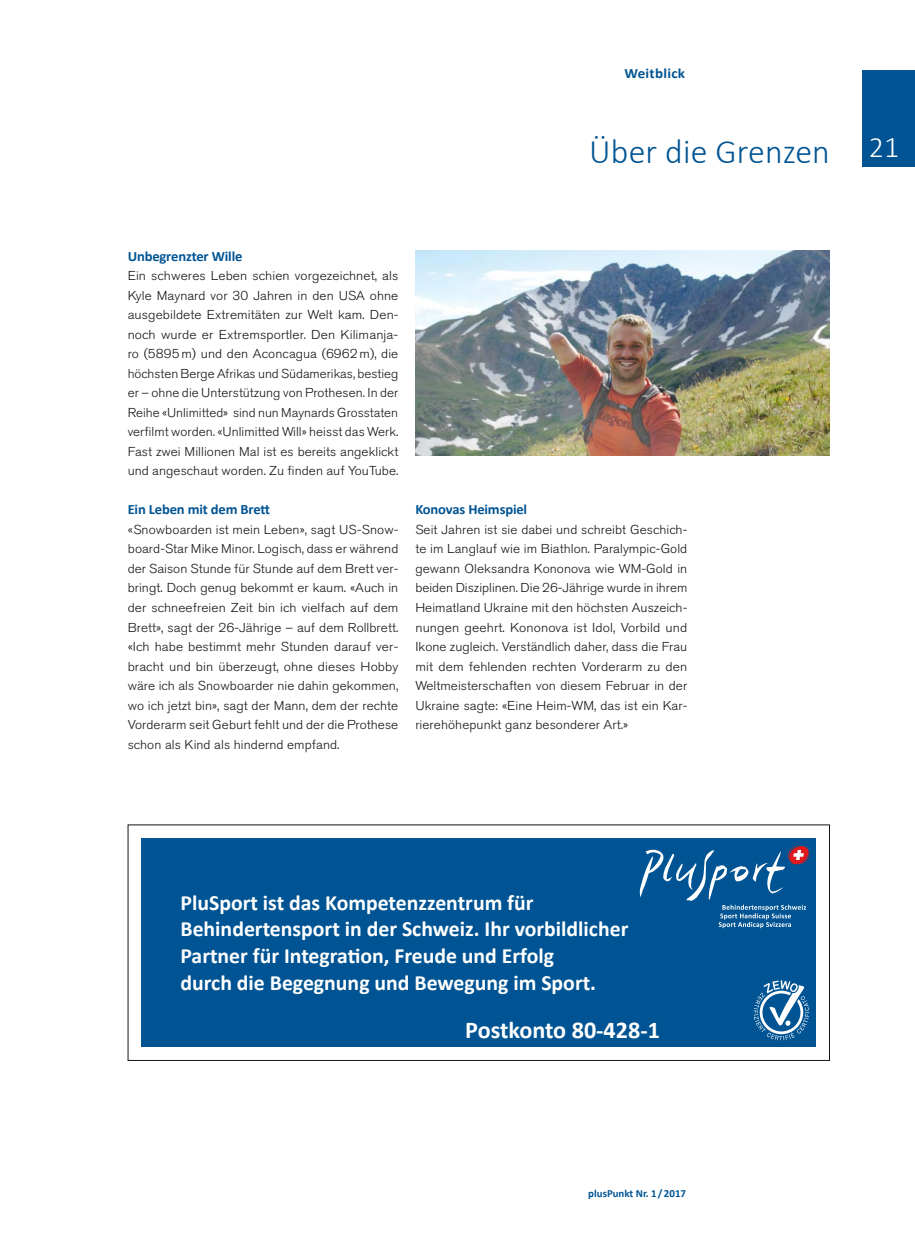
<style>
.page{position:relative;width:915px;height:1234px;background:#fff}
.page>*{position:absolute;margin:0;border:0;box-sizing:border-box;transform-origin:0 0}
.H2_01_hauptitel_kleiner{font:300 34.5px "Calibri";letter-spacing:.005em;color:#005493}
.t1{font:700 24.15px "Calibri";color:#fff}
.t2{font:700 21.75px/26.5px "Calibri";color:#fff}
.H3_zwischentitel_blau{font:700 14.25px "Calibri";letter-spacing:-.01em;color:#005493}
.H1_01_kolumnentitel{font:700 14.25px "Calibri";letter-spacing:.02em;color:#005493;scale:1.05 1}
.P_01_lauftext_oe{font:300 12.9px/19.5px "Akzidenz Grotesk BE";letter-spacing:.005em;color:#181716;text-align:justify;scale:1.05 1}
.P_01_lauftext_oe-2{font:300 12.9px/19.5px "Akzidenz Grotesk BE";letter-spacing:.005em;color:#181716;text-align:justify;scale:1.06 1}
.t3{font:700 10.8px "Calibri";color:#005493}
</style>
<div class="page">
<div style="left:862px;top:71px;width:52px;height:96px;background:#005493"></div>
<img style="left:415px;top:250px;width:414px;height:206px">
<div style="left:141px;top:838px;width:674px;height:208px;background:#005493"></div>
<svg style="left:639px;top:845px;width:170px;height:83px"></svg>
<svg style="left:753px;top:980px;width:56px;height:60px"></svg>
<h1 class="H1_01_kolumnentitel" style="left:624px;top:64px;width:59px">Weitblick</h1>
<h2 class="H2_01_hauptitel_kleiner" style="left:589px;top:130px;width:311px">Über die Grenzen <sup>21</sup></h2>
<h3 class="H3_zwischentitel_blau" style="left:128px;top:247px;width:116px">Unbegrenzter Wille</h3>
<p class="P_01_lauftext_oe-2" style="left:128px;top:266px;width:257px">Ein schweres Leben schien vorgezeichnet, als Kyle Maynard vor 30 Jahren in den USA ohne ausgebildete Extremitäten zur Welt kam. Den&shy;noch wurde er Extremsportler. Den Kilimanja&shy;ro (5895m) und den Aconcagua (6962m), die höchsten Berge Afrikas und Südamerikas, bestieg er – ohne die Unterstützung von Prothesen. In der Reihe «Unlimitted» sind nun Maynards Grosstaten verfilmt worden. «Unlimitted Will» heisst das Werk.<br>Fast zwei Millionen Mal ist es bereits angeklickt und angeschaut worden. Zu finden auf YouTube.</p>
<p class="H3_zwischentitel_blau" style="left:128px;top:500px;width:144px">Ein Leben mit dem Brett</p>
<p class="P_01_lauftext_oe" style="left:128px;top:520px;width:259px">«Snowboarden ist mein Leben», sagt US-Snow&shy;board-Star Mike Minor. Logisch, dass er während der Saison Stunde für Stunde auf dem Brett ver&shy;bringt. Doch genug bekommt er kaum. «Auch in der schneefreien Zeit bin ich vielfach auf dem Brett», sagt der 26-Jährige – auf dem Rollbrett. «Ich habe bestimmt mehr Stunden darauf ver&shy;bracht und bin überzeugt, ohne dieses Hobby wäre ich als Snowboarder nie dahin gekommen, wo ich jetzt bin», sagt der Mann, dem der rechte Vorderarm seit Geburt fehlt und der die Prothese schon als Kind als hindernd empfand.</p>
<p class="H3_zwischentitel_blau" style="left:415px;top:500px;width:113px">Konovas Heimspiel</p>
<p class="P_01_lauftext_oe" style="left:415px;top:520px;width:260px">Seit Jahren ist sie dabei und schreibt Geschich&shy;te im Langlauf wie im Biathlon. Paralympic-Gold gewann Oleksandra Kononova wie WM-Gold in beiden Disziplinen. Die 26-Jährige wurde in ihrem Heimatland Ukraine mit den höchsten Auszeich&shy;nungen geehrt. Kononova ist Idol, Vorbild und Ikone zugleich. Verständlich daher, dass die Frau mit dem fehlenden rechten Vorderarm zu den Weltmeisterschaften von diesem Februar in der Ukraine sagte: «Eine Heim-WM, das ist ein Kar&shy;rierehöhepunkt ganz besonderer Art.»</p>
<p class="t2" style="left:180px;top:889px;width:449px">PluSport ist das Kompetenzzentrum für Behindertensport in der Schweiz. Ihr vorbildlicher Partner für Integration, Freude und Erfolg<br>durch die Begegnung und Bewegung im Sport.</p>
<p class="t1" style="left:465px;top:1014px;width:196px">Postkonto 80-428-1</p>
<p class="t3" style="left:588px;top:1186px;width:99px">plusPunkt Nr. 1 / 2017</p>
</div>
